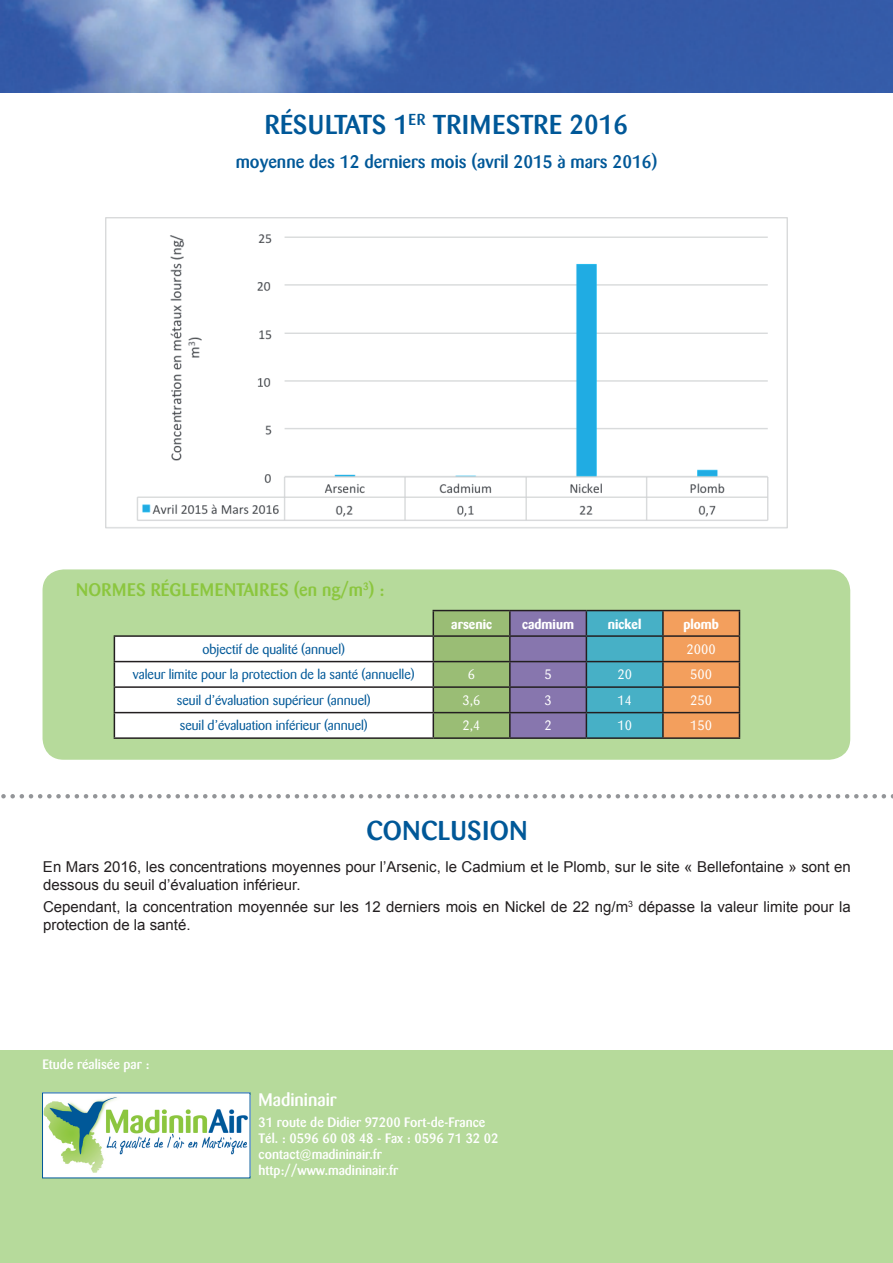
<style>
.page{position:relative;width:893px;height:1263px;background:#fff}
.page>*{position:absolute;margin:0;border:0;box-sizing:border-box;transform-origin:0 0}
.t1{font:500 27px "Barmeno";letter-spacing:.02em;color:#005898}
.t2{font:500 18px "Barmeno";color:#005898}
.t3{font:500 18px "Barmeno";letter-spacing:.02em;color:#8bc63e}
.t4{font:500 18px "Barmeno";color:#fff}
.t5{font:15px/18px "Arial";color:#231f20}
.t6{font:13.5px "Barmeno";color:#005898}
.t7{font:500 13.5px/16.2px "Barmeno";color:#fff}
.t8{font:13.5px "Barmeno";color:#fff}
.t9{font:700 13.5px "Barmeno";color:#fff}
</style>
<div class="page">
<div style="left:43px;top:569px;width:807px;height:191px;background:#b6da9b;border-radius:21px"></div>
<img style="left:0;top:0;width:893px;height:92px">
<svg style="left:1px;top:794px;width:892px;height:4px"></svg>
<div style="left:0;top:1050px;width:893px;height:213px;background:#b6da9b"></div>
<div style="left:43px;top:1093px;width:207px;height:85px;background:#fff"></div>
<img style="left:44px;top:1096px;width:204px;height:77px">
<img style="left:106px;top:217px;width:681px;height:311px">
<svg style="left:114px;top:610px;width:626px;height:127px;background:#bac2b5"></svg>
<hr style="left:114px;top:737px;width:319px;height:2px;background:#231f20">
<hr style="left:433px;top:737px;width:77px;height:2px;background:#231f20">
<hr style="left:510px;top:737px;width:76px;height:2px;background:#231f20">
<hr style="left:586px;top:737px;width:77px;height:2px;background:#231f20">
<hr style="left:663px;top:737px;width:77px;height:2px;background:#231f20">
<h1 class="t1" style="left:265px;top:108px;width:365px">Résultats 1<sup>er</sup> trimestre 2016</h1>
<p class="t2" style="left:236px;top:151px;width:423px">moyenne des 12 derniers mois (avril 2015 à mars 2016)</p>
<p class="t3" style="left:76px;top:579px;width:310px">normes réglementaires (en ng/m<sup>3</sup>) :</p>
<p class="t9" style="left:451px;top:616px;width:42px">arsenic</p>
<p class="t9" style="left:522px;top:616px;width:53px">cadmium</p>
<p class="t9" style="left:608px;top:616px;width:35px">nickel</p>
<p class="t9" style="left:683px;top:616px;width:37px">plomb</p>
<p class="t6" style="left:203px;top:641px;width:144px">objectif de qualité (annuel)</p>
<p class="t8" style="left:687px;top:641px;width:31px">2000</p>
<p class="t6" style="left:133px;top:667px;width:283px">valeur limite pour la protection de la santé (annuelle)</p>
<p class="t8" style="left:468px;top:667px;width:9px">6</p>
<p class="t8" style="left:544px;top:667px;width:9px">5</p>
<p class="t8" style="left:617px;top:667px;width:16px">20</p>
<p class="t8" style="left:690px;top:667px;width:23px">500</p>
<p class="t6" style="left:177px;top:692px;width:196px">seuil d’évaluation supérieur (annuel)</p>
<p class="t8" style="left:463px;top:692px;width:20px">3,6</p>
<p class="t8" style="left:544px;top:692px;width:9px">3</p>
<p class="t8" style="left:617px;top:692px;width:16px">14</p>
<p class="t8" style="left:690px;top:692px;width:23px">250</p>
<p class="t6" style="left:180px;top:718px;width:190px">seuil d’évaluation inférieur (annuel)</p>
<p class="t8" style="left:463px;top:718px;width:20px">2,4</p>
<p class="t8" style="left:544px;top:718px;width:9px">2</p>
<p class="t8" style="left:617px;top:718px;width:16px">10</p>
<p class="t8" style="left:690px;top:718px;width:23px">150</p>
<h1 class="t1" style="left:367px;top:815px;width:162px">conclusion</h1>
<p class="t5" style="left:43px;top:858px;width:809px">En Mars 2016, les concentrations moyennes pour l’Arsenic, le Cadmium et le Plomb, sur le site « Bellefontaine » sont en dessous du seuil d’évaluation inférieur.</p>
<p class="t5" style="left:43px;top:898px;width:809px">Cependant, la concentration moyennée sur les 12 derniers mois en Nickel de 22 ng/m<sup>3</sup> dépasse la valeur limite pour la protection de la santé.</p>
<p class="t7" style="left:43px;top:1056px;width:108px">Etude réalisée par :</p>
<p class="t4" style="left:259px;top:1089px;width:79px">Madininair</p>
<p class="t7" style="left:259px;top:1114px;width:242px">31 route de Didier 97200 Fort-de-France<br>Tél. : 0596 60 08 48 - Fax : 0596 71 32 02 contact@madininair.fr http://www.madininair.fr</p>
</div>
